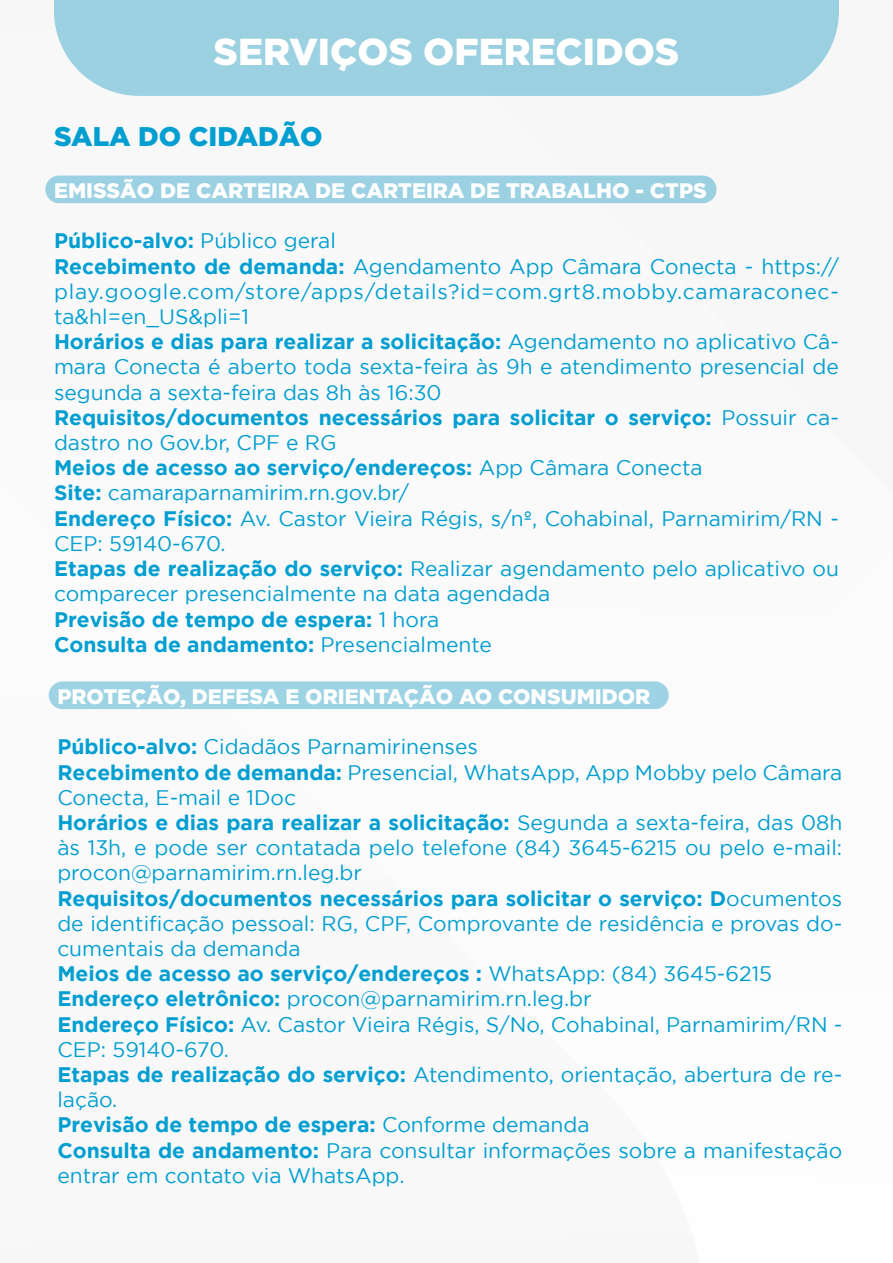
<style>
.page{position:relative;width:893px;height:1263px;background:#fff}
.page>*{position:absolute;margin:0;border:0;box-sizing:border-box;transform-origin:0 0}
.t1{font:900 37.5px "Gotham";color:#fff}
.t2{font:900 27px "Gotham";color:#009ed1}
.t3{font:21px/25.2px "Gotham";color:#009ed1}
.t4{font:900 21px "Gotham";color:#fff}
.s1{font-weight:700}
</style>
<div class="page">
<div style="left:45px;top:176px;width:671px;height:27px;background:#a0d7e8;border-radius:14px"></div>
<div style="left:54px;top:0;width:785px;height:96px;background:#9bd0e1"></div>
<div style="left:49px;top:681px;width:620px;height:28px;background:#a0d7e8;border-radius:14px"></div>
<h1 class="t1" style="left:214px;top:30px;width:467px">SERVIÇOS OFERECIDOS</h1>
<p class="t2" style="left:54px;top:121px;width:270px">SALA DO CIDADÃO</p>
<p class="t4" style="left:54px;top:178px;width:654px">EMISSÃO DE CARTEIRA DE CARTEIRA DE TRABALHO - CTPS</p>
<p class="t3" style="left:54px;top:228px;width:786px"><span class="s1">Público-alvo:</span> Público geral<br><span class="s1">Recebimento de demanda:</span> Agendamento App Câmara Conecta - https:// play.google.com/store/apps/details?id=com.grt8.mobby.camaraconec&shy;ta&amp;hl=en_US&amp;pli=1<br><span class="s1">Horários e dias para realizar a solicitação:</span> Agendamento no aplicativo Câ&shy;mara Conecta é aberto toda sexta-feira às 9h e atendimento presencial de segunda a sexta-feira das 8h às 16:30<br><span class="s1">Requisitos/documentos necessários para solicitar o serviço:</span> Possuir ca&shy;dastro no Gov.br, CPF e RG<br><span class="s1">Meios de acesso ao serviço/endereços:</span> App Câmara Conecta<br><span class="s1">Site:</span> camaraparnamirim.rn.gov.br/<br><span class="s1">Endereço Físico:</span> Av. Castor Vieira Régis, s/nº, Cohabinal, Parnamirim/RN - CEP: 59140-670.<br><span class="s1">Etapas de realização do serviço:</span> Realizar agendamento pelo aplicativo ou comparecer presencialmente na data agendada<br><span class="s1">Previsão de tempo de espera:</span> 1 hora<br><span class="s1">Consulta de andamento:</span> Presencialmente</p>
<p class="t4" style="left:57px;top:684px;width:594px">PROTEÇÃO, DEFESA E ORIENTAÇÃO AO CONSUMIDOR</p>
<p class="t3" style="left:57px;top:734px;width:786px"><span class="s1">Público-alvo:</span> Cidadãos Parnamirinenses<br><span class="s1">Recebimento de demanda:</span> Presencial, WhatsApp, App Mobby pelo Câmara Conecta, E-mail e 1Doc<br><span class="s1">Horários e dias para realizar a solicitação:</span> Segunda a sexta-feira, das 08h às 13h, e pode ser contatada pelo telefone (84) 3645-6215 ou pelo e-mail: procon@parnamirim.rn.leg.br<br><span class="s1">Requisitos/documentos necessários para solicitar o serviço: D</span>ocumentos de identificação pessoal: RG, CPF, Comprovante de residência e provas do&shy;cumentais da demanda<br><span class="s1">Meios de acesso ao serviço/endereços :</span> WhatsApp: (84) 3645-6215<br><span class="s1">Endereço eletrônico:</span> procon@parnamirim.rn.leg.br<br><span class="s1">Endereço Físico:</span> Av. Castor Vieira Régis, S/No, Cohabinal, Parnamirim/RN - CEP: 59140-670.<br><span class="s1">Etapas de realização do serviço:</span> Atendimento, orientação, abertura de re&shy;lação.<br><span class="s1">Previsão de tempo de espera:</span> Conforme demanda<br><span class="s1">Consulta de andamento:</span> Para consultar informações sobre a manifestação entrar em contato via WhatsApp.</p>
</div>
